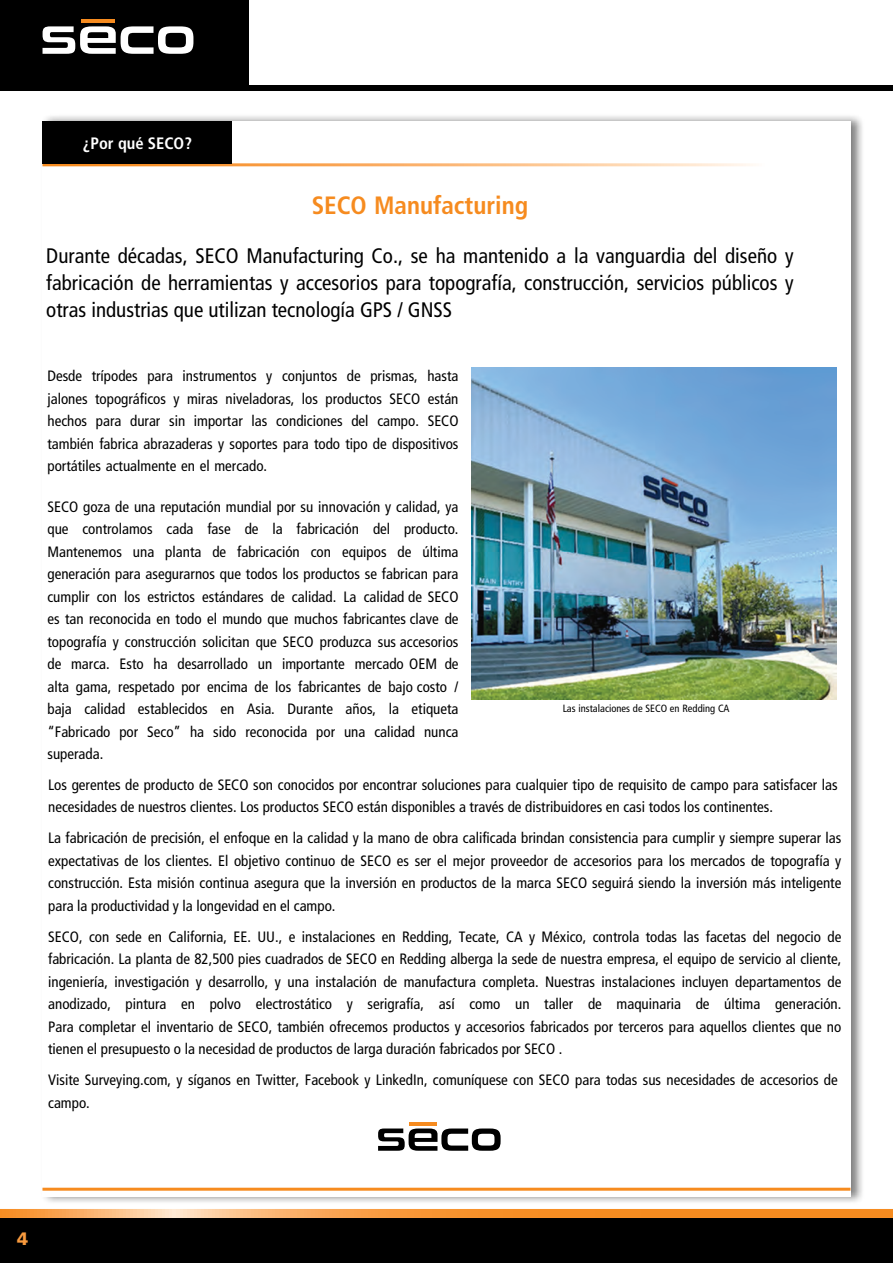
<style>
.page{position:relative;width:893px;height:1263px;background:#fff}
.page>*{position:absolute;margin:0;border:0;box-sizing:border-box;transform-origin:0 0}
.t1{font:25.05px "Frutiger LT 67 Bd Cn";color:#f68b1f}
.t2{font:21px/27px "Frutiger LT 57 Cn";color:#000;text-align:justify}
.t3{font:18px "Frutiger LT 75 Blk";color:#f89a3e}
.t4{font:16.5px "Frutiger LT 67 Bd Cn";color:#fff}
.t5{font:15px/22.5px "Frutiger LT 57 Cn";color:#000;text-align:justify}
.t6{font:condensed 10.5px "Frutiger LT Std";color:#000}
.s1{font-family:"Frutiger LT 57 Cn";font-stretch:normal}
</style>
<div class="page">
<div style="left:0;top:0;width:249px;height:86px;background:#000"></div>
<svg style="left:43px;top:26px;width:150px;height:28px"></svg>
<hr style="left:81px;top:19px;width:34px;height:4px;background:#f68b1f">
<div style="left:0;top:85px;width:893px;height:6px;background:#000"></div>
<div style="left:0;top:1218px;width:893px;height:45px;background:#000"></div>
<svg style="left:0;top:1209px;width:893px;height:9px"></svg>
<div style="left:41px;top:113px;width:824px;height:1092px;background:#000;opacity:.5"></div>
<div style="left:42px;top:121px;width:808px;height:1076px;background:#fff"></div>
<hr style="left:42px;top:1188px;width:808px;height:3px;background:#f68b1f">
<div style="left:42px;top:121px;width:190px;height:42px;background:#000"></div>
<svg style="left:378px;top:1128px;width:123px;height:23px"></svg>
<hr style="left:409px;top:1123px;width:28px;height:3px;background:#f68b1f">
<img style="left:472px;top:368px;width:365px;height:331px">
<p class="t4" style="left:83px;top:134px;width:111px">¿Por qué SECO?</p>
<h1 class="t1" style="left:312px;top:191px;width:218px">SECO Manufacturing</h1>
<h2 class="t2" style="left:46px;top:242px;width:749px">Durante décadas, SECO Manufacturing Co., se ha mantenido a la vanguardia del diseño y fabricación de herramientas y accesorios para topografía, construcción, servicios públicos y otras industrias que utilizan tecnología GPS / GNSS</h2>
<p class="t5" style="left:47px;top:365px;width:413px">Desde trípodes para instrumentos y conjuntos de prismas, hasta jalones topográficos y miras niveladoras, los productos SECO están hechos para durar sin importar las condiciones del campo. SECO también fabrica abrazaderas y soportes para todo tipo de dispositivos portátiles actualmente en el mercado.</p>
<p class="t5" style="left:47px;top:495px;width:413px">SECO goza de una reputación mundial por su innovación y calidad, ya que controlamos cada fase de la fabricación del producto.<br>Mantenemos una planta de fabricación con equipos de última generación para asegurarnos que todos los productos se fabrican para cumplir con los estrictos estándares de calidad. La calidad de SECO es tan reconocida en todo el mundo que muchos fabricantes clave de topografía y construcción solicitan que SECO produzca sus accesorios de marca. Esto ha desarrollado un importante mercado OEM de alta gama, respetado por encima de los fabricantes de bajo costo / baja calidad establecidos en Asia. Durante años, la etiqueta “Fabricado por Seco” ha sido reconocida por una calidad nunca superada.</p>
<p class="t5" style="left:48px;top:773px;width:791px">Los gerentes de producto de SECO son conocidos por encontrar soluciones para cualquier tipo de requisito de campo para satisfacer las necesidades de nuestros clientes. Los productos SECO están disponibles a través de distribuidores en casi todos los continentes.</p>
<p class="t5" style="left:48px;top:827px;width:795px">La fabricación de precisión, el enfoque en la calidad y la mano de obra calificada brindan consistencia para cumplir y siempre superar las expectativas de los clientes. El objetivo continuo de SECO es ser el mejor proveedor de accesorios para los mercados de topografía y construcción. Esta misión continua asegura que la inversión en productos de la marca SECO seguirá siendo la inversión más inteligente para la productividad y la longevidad en el campo.</p>
<p class="t5" style="left:48px;top:925px;width:795px">SECO, con sede en California, EE. UU., e instalaciones en Redding, Tecate, CA y México, controla todas las facetas del negocio de fabricación. La planta de 82,500 pies cuadrados de SECO en Redding alberga la sede de nuestra empresa, el equipo de servicio al cliente, ingeniería, investigación y desarrollo, y una instalación de manufactura completa. Nuestras instalaciones incluyen departamentos de anodizado, pintura en polvo electrostático y serigrafía, así como un taller de maquinaria de última generación.<br>Para completar el inventario de SECO, también ofrecemos productos y accesorios fabricados por terceros para aquellos clientes que no tienen el presupuesto o la necesidad de productos de larga duración fabricados por SECO .</p>
<p class="t5" style="left:48px;top:1069px;width:791px">Visite Surveying.com, y síganos en Twitter, Facebook y LinkedIn, comuníquese con SECO para todas sus necesidades de accesorios de campo.</p>
<p class="t6" style="left:563px;top:702px;width:168px">Las instalaciones de SECO en Redding <span class="s1">CA</span></p>
<p class="t3" style="left:17px;top:1227px;width:13px">4</p>
</div>
